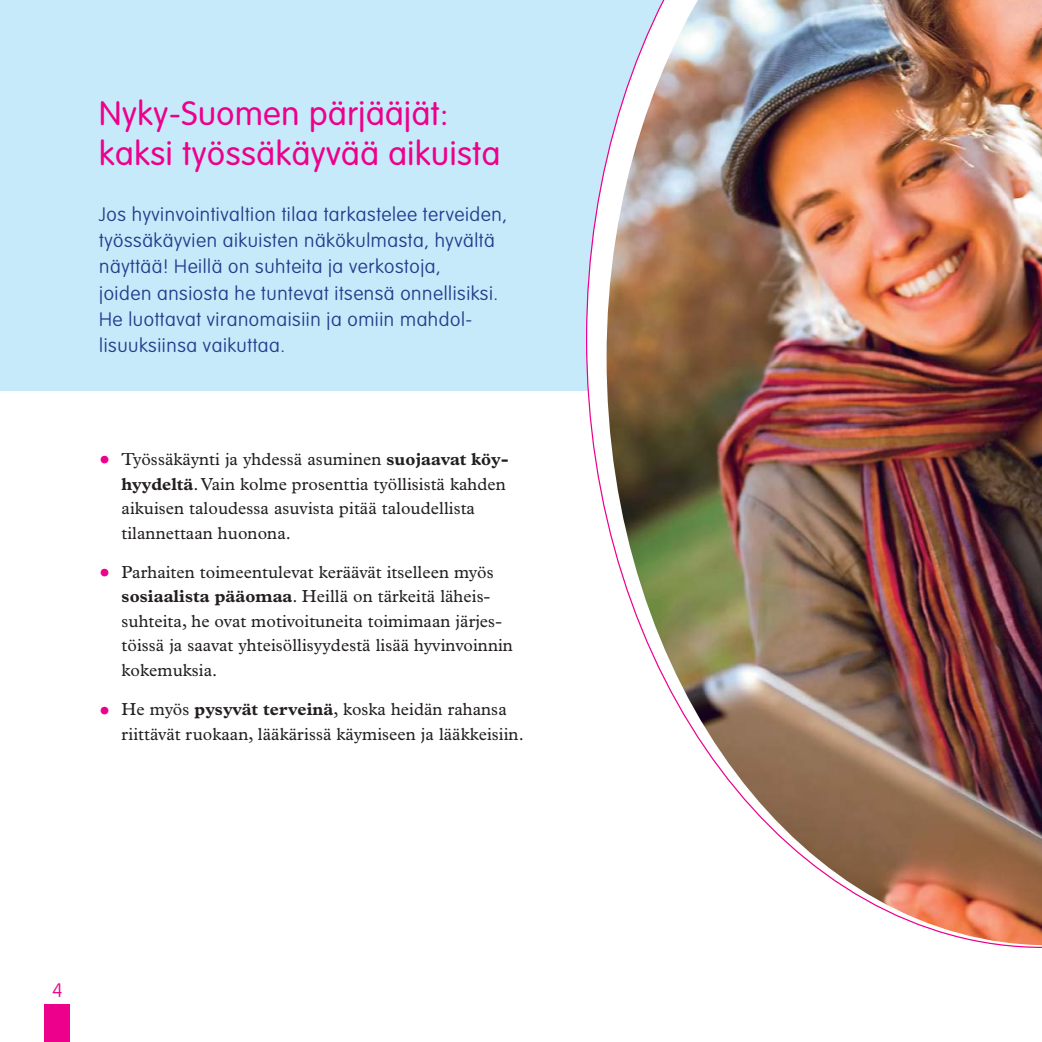
<style>
.page{position:relative;width:1042px;height:1042px;background:#fff}
.page>*{position:absolute;margin:0;border:0;box-sizing:border-box;transform-origin:0 0}
.t1{font:300 33.25px/40.2px "VAG Rounded Std";letter-spacing:.02em;color:#ec008c}
.t2{font:100 19.25px/26.2px "VAG Rounded Std";letter-spacing:.03em;color:#283d8d}
.t3{font:100 19.25px "VAG Rounded Std";color:#ec008c}
.t4{font:17.5px/24.5px "Plantin Std";letter-spacing:.005em;color:#231f20}
.s1{font-size:31.5px;color:#ec008c}
.s2{font-weight:700}
</style>
<div class="page">
<div style="left:45px;top:1004px;width:25px;height:38px;background:#ec008c"></div>
<div style="left:0;top:0;width:709px;height:390px;background:#c7eafb"></div>
<svg style="left:586px;top:160px;width:456px;height:788px"></svg>
<img style="left:606px;top:0;width:436px;height:945px">
<h1 class="t1" style="left:99px;top:95px;width:403px">Nyky-Suomen pärjääjät: kaksi työssäkäyvää aikuista</h1>
<p class="t2" style="left:99px;top:202px;width:409px">Jos hyvinvointivaltion tilaa tarkastelee terveiden, työssä käyvien aikuisten näkökulmasta, hyvältä näyttää! Heillä on suhteita ja verkostoja,<br>joiden ansiosta he tuntevat itsensä onnellisiksi.<br>He luottavat viranomaisiin ja omiin mahdol&shy;lisuuksiinsa vaikuttaa.</p>
<p class="t4" style="left:122px;top:449px;width:389px;text-indent:-22px"><span class="s1">•</span> Työssäkäynti ja yhdessä asuminen <span class="s2">suojaavat köy - hyy deltä</span>. Vain kolme prosenttia työllisistä kahden aikuisen taloudessa asuvista pitää taloudellista tilannettaan huonona.</p>
<p class="t4" style="left:122px;top:561px;width:393px;text-indent:-22px"><span class="s1">•</span> Parhaiten toimeentulevat keräävät itselleen myös <span class="s2">so siaalista pääomaa</span>. Heillä on tärkeitä läheis&shy;suhteita, he ovat motivoituneita toimimaan järjes - töissä ja saavat yhteisöllisyydestä lisää hyvinvoinnin kokemuksia.</p>
<p class="t4" style="left:122px;top:699px;width:404px;text-indent:-22px"><span class="s1">•</span> He myös <span class="s2">pysyvät terveinä</span>, koska heidän rahansa riittävät ruokaan, lääkärissä käymiseen ja lääkkeisiin.</p>
<p class="t3" style="left:52px;top:981px;width:12px">4</p>
</div>
